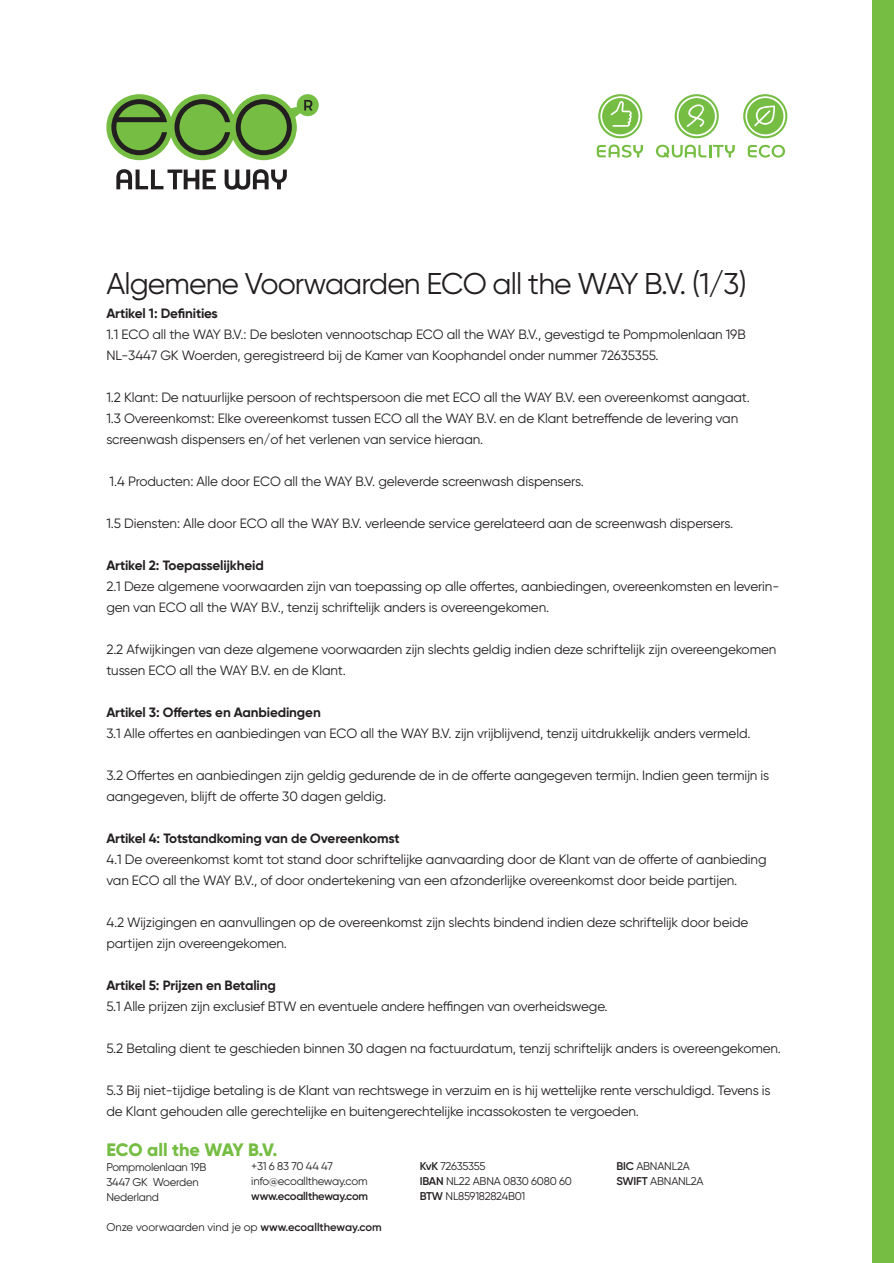
<style>
.page{position:relative;width:894px;height:1263px;background:#fff}
.page>*{position:absolute;margin:0;border:0;box-sizing:border-box;transform-origin:0 0}
.t1{font:30px "Gilroy";letter-spacing:-.03em;color:#231f20}
.t2{font:800 18px "Gilroy";letter-spacing:-.005em;color:#75bd43}
.t3{font:13.5px/21px "Gilroy";letter-spacing:-.01em;color:#231f20}
.t4{font:700 13.5px "Gilroy";letter-spacing:-.01em;color:#231f20}
.t5{font:11.25px/15px "Gilroy";letter-spacing:-.02em;color:#231f20}
.t6{font:11.25px "Gilroy";color:#231f20}
.t7{font:600 11.25px "Gilroy";letter-spacing:-.02em;color:#231f20}
.s1{font-weight:600}
</style>
<div class="page">
<svg style="left:116px;top:169px;width:100px;height:20px"></svg>
<svg style="left:224px;top:169px;width:63px;height:21px"></svg>
<svg style="left:106px;top:94px;width:212px;height:66px"></svg>
<svg style="left:747px;top:145px;width:37px;height:13px"></svg>
<svg style="left:655px;top:145px;width:79px;height:13px"></svg>
<svg style="left:596px;top:145px;width:46px;height:13px"></svg>
<svg style="left:743px;top:94px;width:44px;height:44px"></svg>
<svg style="left:674px;top:94px;width:44px;height:44px"></svg>
<svg style="left:598px;top:94px;width:44px;height:44px"></svg>
<div style="left:872px;top:0;width:21px;height:1263px;background:#75bd43"></div>
<h1 class="t1" style="left:106px;top:270px;width:641px">Algemene Voorwaarden ECO all the WAY B.V. (1/3)</h1>
<p class="t4" style="left:106px;top:307px;width:113px">Artikel 1: Definities</p>
<p class="t3" style="left:106px;top:324px;width:640px">1.1 ECO all the WAY B.V.: De besloten vennootschap ECO all the WAY B.V., gevestigd te Pompmolenlaan 19B<br>NL-3447 GK Woerden, geregistreerd bij de Kamer van Koophandel onder nummer 72635355.</p>
<p class="t3" style="left:106px;top:387px;width:644px">1.2 Klant: De natuurlijke persoon of rechtspersoon die met ECO all the WAY B.V. een overeenkomst aangaat.<br>1.3 Overeenkomst: Elke overeenkomst tussen ECO all the WAY B.V. en de Klant betreffende de levering van screenwash dispensers en/of het verlenen van service hieraan.</p>
<p class="t3" style="left:110px;top:471px;width:475px">1.4 Producten: Alle door ECO all the WAY B.V. geleverde screenwash dispensers.</p>
<p class="t3" style="left:106px;top:513px;width:628px">1.5 Diensten: Alle door ECO all the WAY B.V. verleende service gerelateerd aan de screenwash dispersers.</p>
<p class="t4" style="left:106px;top:559px;width:159px">Artikel 2: Toepasselijkheid</p>
<p class="t3" style="left:106px;top:576px;width:674px">2.1 Deze algemene voorwaarden zijn van toepassing op alle offertes, aanbiedingen, overeenkomsten en leverin&shy;gen van ECO all the WAY B.V., tenzij schriftelijk anders is overeengekomen.</p>
<p class="t3" style="left:106px;top:639px;width:671px">2.2 Afwijkingen van deze algemene voorwaarden zijn slechts geldig indien deze schriftelijk zijn overeengekomen tussen ECO all the WAY B.V. en de Klant.</p>
<p class="t4" style="left:106px;top:706px;width:216px">Artikel 3: Offertes en Aanbiedingen</p>
<p class="t3" style="left:106px;top:723px;width:645px">3.1 Alle offertes en aanbiedingen van ECO all the WAY B.V. zijn vrijblijvend, tenzij uitdrukkelijk anders vermeld.</p>
<p class="t3" style="left:106px;top:765px;width:664px">3.2 Offertes en aanbiedingen zijn geldig gedurende de in de offerte aangegeven termijn. Indien geen termijn is aangegeven, blijft de offerte 30 dagen geldig.</p>
<p class="t4" style="left:106px;top:832px;width:294px">Artikel 4: Totstandkoming van de Overeenkomst</p>
<p class="t3" style="left:106px;top:849px;width:661px">4.1 De overeenkomst komt tot stand door schriftelijke aanvaarding door de Klant van de offerte of aanbieding van ECO all the WAY B.V., of door ondertekening van een afzonderlijke overeenkomst door beide partijen.</p>
<p class="t3" style="left:106px;top:912px;width:643px">4.2 Wijzigingen en aanvullingen op de overeenkomst zijn slechts bindend indien deze schriftelijk door beide partijen zijn overeengekomen.</p>
<p class="t4" style="left:106px;top:979px;width:171px">Artikel 5: Prijzen en Betaling</p>
<p class="t3" style="left:106px;top:996px;width:502px">5.1 Alle prijzen zijn exclusief BTW en eventuele andere heffingen van overheidswege.</p>
<p class="t3" style="left:106px;top:1038px;width:676px">5.2 Betaling dient te geschieden binnen 30 dagen na factuurdatum, tenzij schriftelijk anders is overeengekomen.</p>
<p class="t3" style="left:106px;top:1080px;width:665px">5.3 Bij niet-tijdige betaling is de Klant van rechtswege in verzuim en is hij wettelijke rente verschuldigd. Tevens is de Klant gehouden alle gerechtelijke en buitengerechtelijke incassokosten te vergoeden.</p>
<h2 class="t2" style="left:106px;top:1142px;width:173px">ECO all the WAY B.V.</h2>
<p class="t5" style="left:106px;top:1160px;width:102px">Pompmolenlaan 19B<br>3447 GK Woerden<br>Nederland</p>
<p class="t6" style="left:106px;top:1222px;width:277px">Onze voorwaarden vind je op <span class="s1">www.ecoalltheway.com</span></p>
<p class="t5" style="left:251px;top:1159px;width:118px">+31 6 83 70 44 47 info@ecoalltheway.com</p>
<p class="t7" style="left:251px;top:1191px;width:118px">www.ecoalltheway.com</p>
<p class="t5" style="left:419px;top:1159px;width:154px"><span class="s1">KvK</span> 72635355<br><span class="s1">IBAN</span> NL22 ABNA 0830 6080 60<br><span class="s1">BTW</span> NL859182824B01</p>
<p class="t5" style="left:616px;top:1159px;width:89px"><span class="s1">BIC</span> ABNANL2A<br><span class="s1">SWIFT</span> ABNANL2A</p>
</div>
